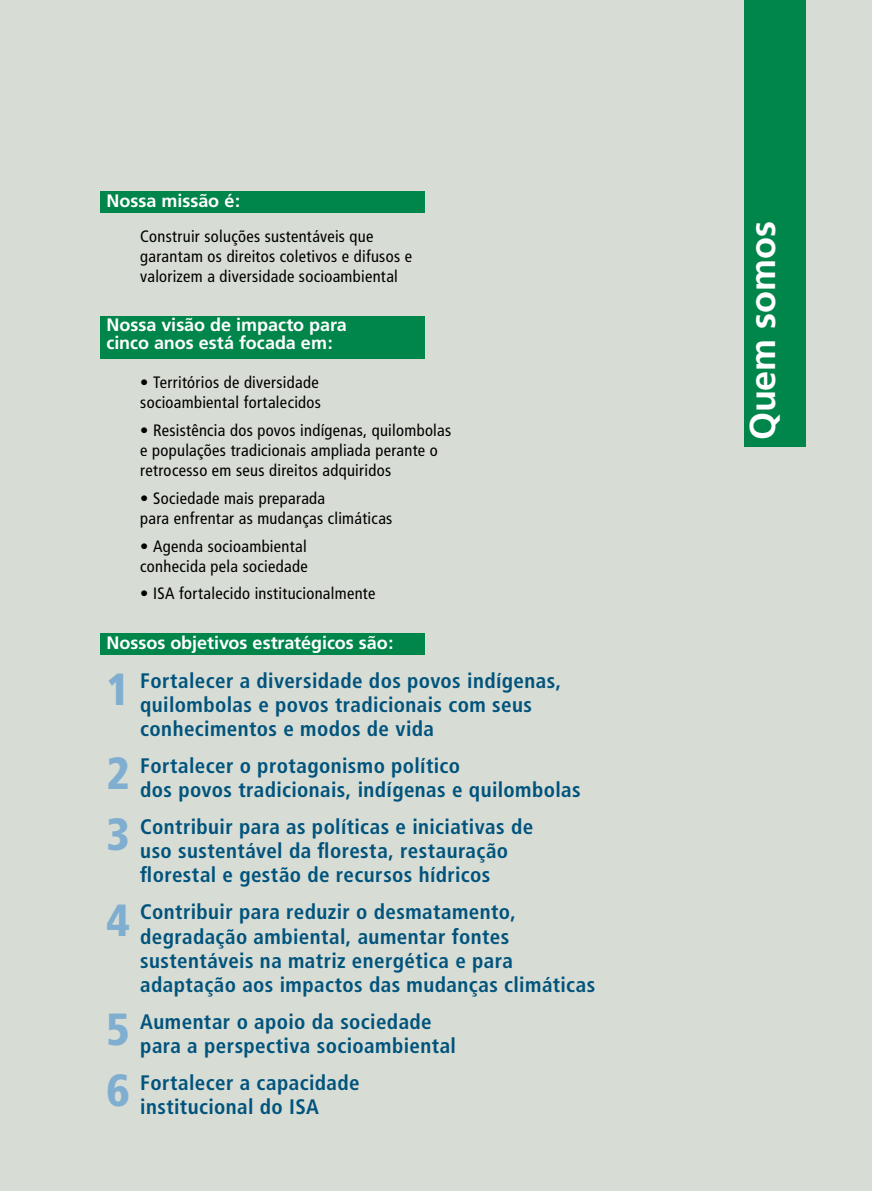
<style>
.page{position:relative;width:872px;height:1191px;background:#d7dcd4}
.page>*{position:absolute;margin:0;border:0;box-sizing:border-box;transform-origin:0 0}
.t1{font:900 condensed 45px/84.8px "Frutiger";color:#7faed0}
.t2{font:700 36px "Frutiger";letter-spacing:-.005em;color:#fff}
.t3{font:700 condensed 21px/24.2px "Frutiger";letter-spacing:.02em;color:#00537c}
.t4{font:700 18px/18px "Frutiger";color:#fff}
.t5{font:condensed 16.5px/19.8px "Frutiger";letter-spacing:.02em;color:#000}
</style>
<div class="page">
<div style="left:744px;top:0;width:62px;height:446px;background:#00854a"></div>
<div style="left:100px;top:191px;width:324px;height:22px;background:#00854a"></div>
<div style="left:100px;top:316px;width:324px;height:42px;background:#00854a"></div>
<div style="left:100px;top:634px;width:324px;height:21px;background:#00854a"></div>
<p class="t4" style="left:106px;top:191px;width:135px">Nossa missão é:</p>
<p class="t5" style="left:140px;top:226px;width:273px">Construir soluções sustentáveis que garantam os direitos coletivos e difusos e valorizem a diversidade socioambiental</p>
<p class="t4" style="left:106px;top:316px;width:242px">Nossa visão de impacto para cinco anos está focada em:</p>
<p class="t5" style="left:140px;top:372px;width:182px">• Territórios de diversidade socioambiental fortalecidos</p>
<p class="t5" style="left:140px;top:420px;width:312px">• Resistência dos povos indígenas, quilombolas e populações tradicionais ampliada perante o retrocesso em seus direitos adquiridos</p>
<p class="t5" style="left:140px;top:488px;width:254px">• Sociedade mais preparada<br>para enfrentar as mudanças climáticas</p>
<p class="t5" style="left:140px;top:536px;width:169px">• Agenda socioambiental conhecida pela sociedade</p>
<p class="t5" style="left:140px;top:584px;width:237px">• ISA fortalecido institucionalmente</p>
<p class="t4" style="left:106px;top:634px;width:289px">Nossos objetivos estratégicos são:</p>
<p class="t3" style="left:140px;top:668px;width:422px">Fortalecer a diversidade dos povos indígenas, quilombolas e povos tradicionais com seus conhecimentos e modos de vida</p>
<p class="t3" style="left:140px;top:753px;width:442px">Fortalecer o protagonismo político<br>dos povos tradicionais, indígenas e quilombolas</p>
<p class="t3" style="left:140px;top:814px;width:394px">Contribuir para as políticas e iniciativas de uso sustentável da floresta, restauração florestal e gestão de recursos hídricos</p>
<p class="t3" style="left:140px;top:900px;width:457px">Contribuir para reduzir o desmatamento, degradação ambiental, aumentar fontes sustentáveis na matriz energética e para adaptação aos impactos das mudanças climáticas</p>
<p class="t3" style="left:140px;top:1009px;width:317px">Aumentar o apoio da sociedade para a perspectiva socioambiental</p>
<p class="t3" style="left:140px;top:1070px;width:221px">Fortalecer a capacidade institucional do ISA</p>
<h1 class="t1" style="left:106px;top:646px;width:25px">1<br>2</h1>
<h1 class="t1" style="left:106px;top:791px;width:25px;line-height:85.9px">3<br>4</h1>
<h1 class="t1" style="left:106px;top:998px;width:25px;line-height:61.1px">5<br>6</h1>
<h2 class="t2" style="left:741px;top:440px;width:220px;rotate:-90deg">Quem somos</h2>
</div>
